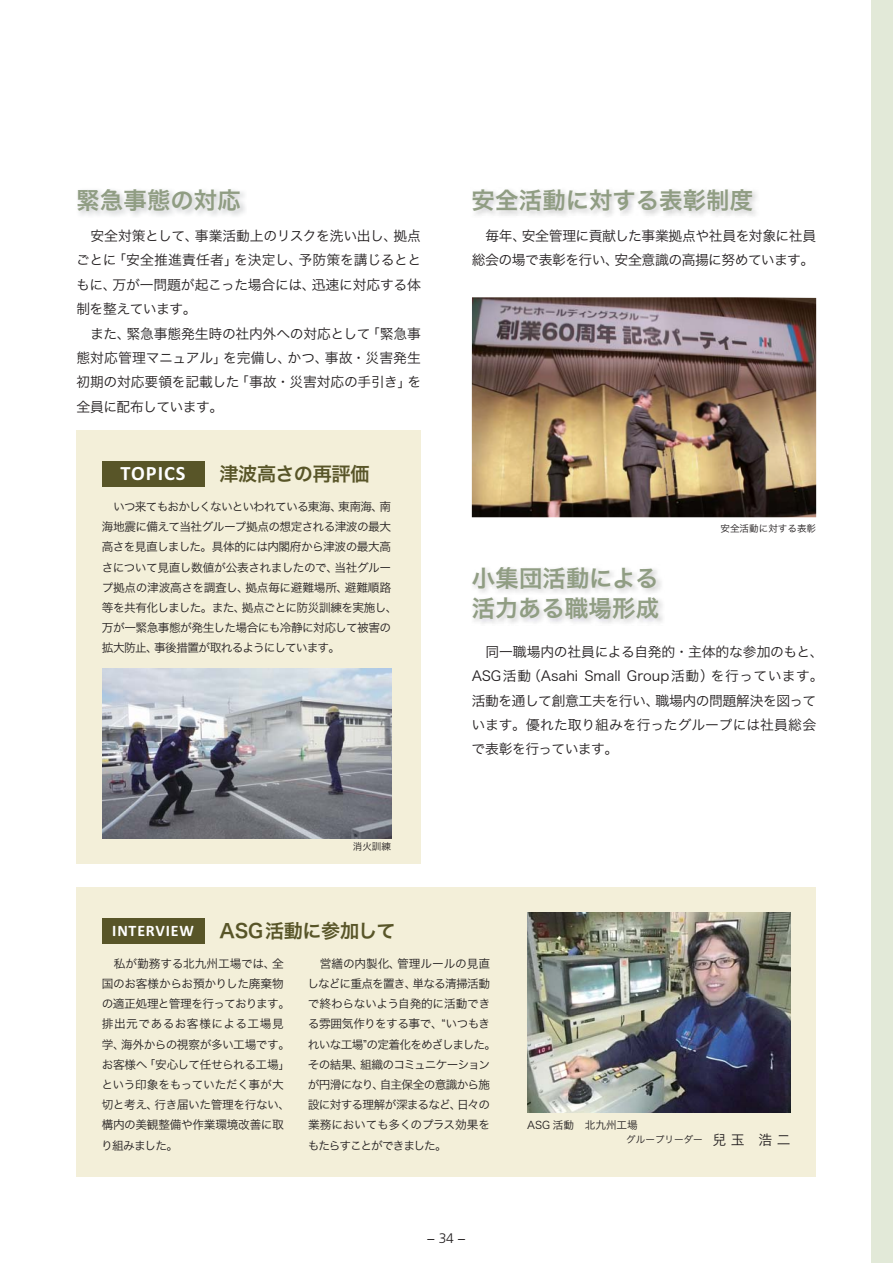
<style>
.page{position:relative;width:893px;height:1263px;background:#fff}
.page>*{position:absolute;margin:0;border:0;box-sizing:border-box;transform-origin:0 0}
.t1{font:23.4px/29.7px "Hira Kaku Pro W6 90 msp RKSJ H";letter-spacing:.005em;color:#909d83}
.t2{font:700 20.4px "Calibri";letter-spacing:.05em;color:#fff}
.t3{font:19.2px "Hira Kaku Pro W6 90 msp RKSJ H";letter-spacing:-.02em;color:#585528}
.t4{font:700 15.9px "Calibri";letter-spacing:.05em;color:#fff}
.t5{font:13.8px/24.5px "Hira Kaku Pro W3 90 msp RKSJ H";letter-spacing:-.02em;color:#231f20}
.t6{font:300 13.8px "Frutiger";color:#231f20}
.t7{font:11.7px/20.2px "Hira Kaku Pro W3 90 msp RKSJ H";letter-spacing:-.045em;color:#231f20}
.t8{font:10.65px "Hira Kaku Pro W3 90 msp RKSJ H";color:#231f20}
.t9{font:9.6px "Hira Kaku Pro W3 90 msp RKSJ H";color:#231f20}
.s1{font-size:13.8px}
</style>
<div class="page">
<div style="left:871px;top:0;width:22px;height:1263px;background:#e2e9d8"></div>
<div style="left:77px;top:887px;width:739px;height:289px;background:#f3efd9"></div>
<div style="left:77px;top:431px;width:344px;height:433px;background:#f3efd9"></div>
<img style="left:472px;top:297px;width:344px;height:220px">
<img style="left:527px;top:913px;width:264px;height:200px">
<div style="left:102px;top:918px;width:102px;height:25px;background:#585528"></div>
<div style="left:102px;top:461px;width:102px;height:26px;background:#585528"></div>
<img style="left:102px;top:668px;width:289px;height:170px">
<h1 class="t1" style="left:76px;top:189px;width:166px">緊急事態の対応</h1>
<p class="t5" style="left:76px;top:225px;width:347px">　安全対策として、事業活動上のリスクを洗い出し、拠点ごとに「安全推進責任者」を決定し、予防策を講じるとともに、万が一問題が起こった場合には、迅速に対応する体制を整えています。<br>　また、緊急事態発生時の社内外への対応として「緊急事態対応管理マニュアル」を完備し、かつ、事故・災害発生初期の対応要領を記載した「事故・災害対応の手引き」を全員に配布しています。</p>
<h3 class="t3" style="left:219px;top:467px;width:152px">津波高さの再評価</h3>
<p class="t7" style="left:102px;top:498px;width:297px">　いつ来てもおかしくないといわれている東海、東南海、南海地震に備えて当社グループ拠点の想定される津波の最大高さを見直しました。具体的には内閣府から津波の最大高さについて見直し数値が公表されましたので、当社グループ拠点の津波高さを調査し、拠点毎に避難場所、避難順路等を共有化しました。また、拠点ごとに防災訓練を実施し、万が一緊急事態が発生した場合にも冷静に対応して被害の拡大防止、事後措置が取れるようにしています。</p>
<h2 class="t2" style="left:120px;top:461px;width:67px">TOPICS</h2>
<p class="t9" style="left:353px;top:843px;width:40px">消火訓練</p>
<h3 class="t4" style="left:112px;top:921px;width:83px">INTERVIEW</h3>
<h3 class="t3" style="left:219px;top:924px;width:178px">ASG活動に参加して</h3>
<h1 class="t1" style="left:472px;top:189px;width:283px">安全活動に対する表彰制度</h1>
<p class="t5" style="left:472px;top:225px;width:346px">　毎年、安全管理に貢献した事業拠点や社員を対象に社員総会の場で表彰を行い、安全意識の高揚に努めています。</p>
<h1 class="t1" style="left:472px;top:566px;width:189px">小集団活動による活力ある職場形成</h1>
<p class="t9" style="left:720px;top:525px;width:97px">安全活動に対する表彰</p>
<p class="t5" style="left:471px;top:641px;width:354px">　同一職場内の社員による自発的・主体的な参加のもと、<br>ASG活動（Asahi Small Group活動）を行っています。活動を通して創意工夫を行い、職場内の問題解決を図っています。優れた取り組みを行ったグループには社員総会で表彰を行っています。</p>
<p class="t7" style="left:101px;top:955px;width:190px">　私が勤務する北九州工場では、全国のお客様からお預かりした廃棄物の適正処理と管理を行っております。排出元であるお客様による工場見学、海外からの視察が多い工場です。お客様へ「安心して任せられる工場」という印象をもっていただく事が大切と考え、行き届いた管理を行ない、構内の美観整備や作業環境改善に取り組みました。</p>
<p class="t7" style="left:307px;top:955px;width:190px">　営繕の内製化、管理ルールの見直しなどに重点を置き、単なる清掃活動で終わらないよう自発的に活動できる雰囲気作りをする事で、“いつもきれいな工場”の定着化をめざしました。その結果、組織のコミュニケーションが円滑になり、自主保全の意識から施設に対する理解が深まるなど、日々の業務においても多くのプラス効果をもたらすことができました。</p>
<p class="t6" style="left:427px;top:1233px;width:40px">− 34 −</p>
<p class="t8" style="left:527px;top:1121px;width:112px">ASG 活動　北九州工場</p>
<p class="t9" style="left:626px;top:1136px;width:166px">グループリーダー　<span class="s1">兒 玉　浩 二</span></p>
</div>
